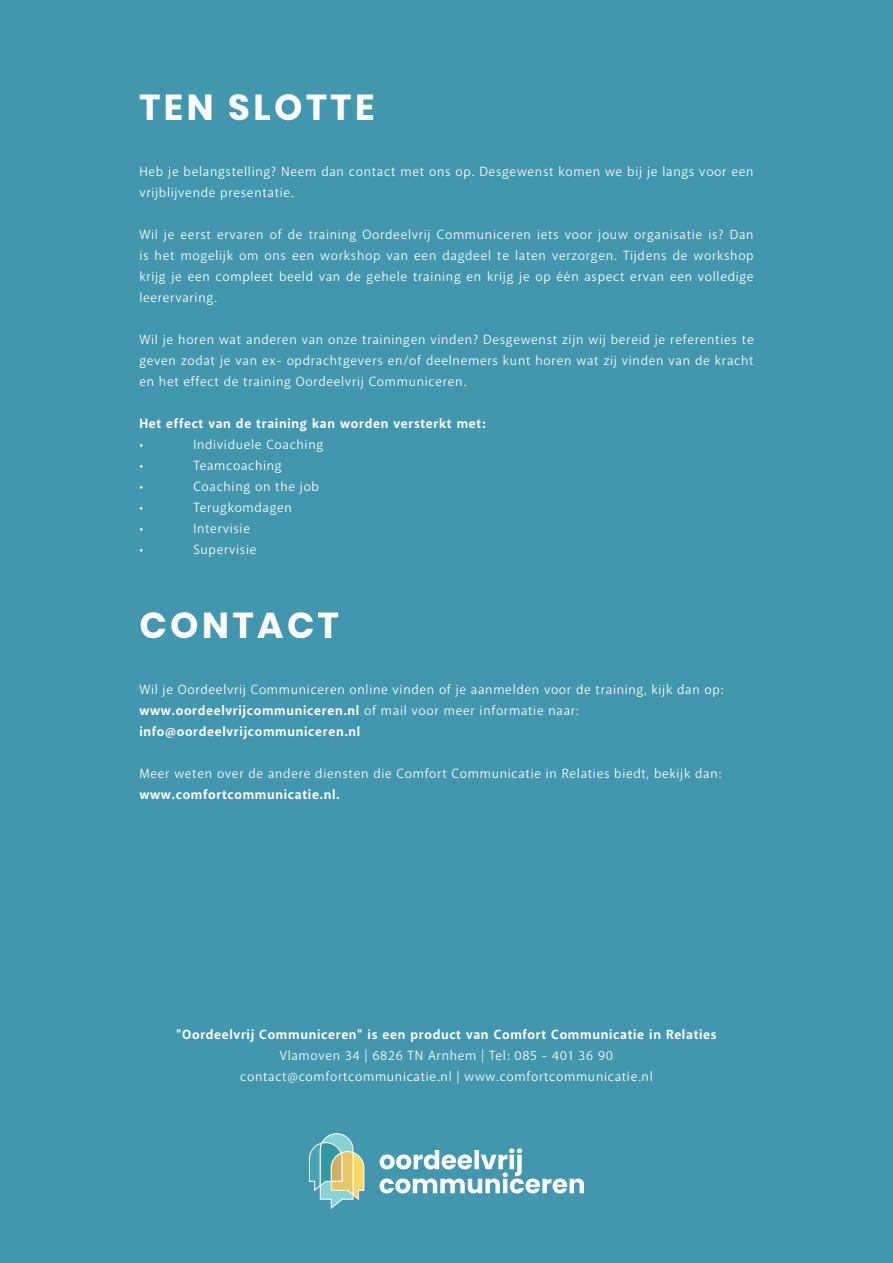
<style>
.page{position:relative;width:893px;height:1263px;background:#4296ad}
.page>*{position:absolute;margin:0;border:0;box-sizing:border-box;transform-origin:0 0}
.t1{font:700 36px "Poppins";letter-spacing:.1em;color:#fff}
.t2{font:13.5px/21px "Akagi Pro";letter-spacing:.05em;color:#fff;text-align:justify}
.t3{font:700 13.5px "Akagi Pro";letter-spacing:.05em;color:#fff}
.s1{font-weight:400}
</style>
<div class="page">
<svg style="left:380px;top:1148px;width:204px;height:45px"></svg>
<svg style="left:309px;top:1133px;width:56px;height:76px"></svg>
<p class="t1" style="left:139px;top:86px;width:237px">TEN SLOTTE</p>
<p class="t2" style="left:139px;top:161px;width:616px">Heb je belangstelling? Neem dan contact met ons op. Desgewenst komen we bij je langs voor een vrijblijvende presentatie.</p>
<p class="t2" style="left:139px;top:224px;width:616px">Wil je eerst ervaren of de training Oordeelvrij Communiceren iets voor jouw organisatie is? Dan is het mogelijk om ons een workshop van een dagdeel te laten verzorgen. Tijdens de workshop krijg je een compleet beeld van de gehele training en krijg je op één aspect ervan een volledige leerervaring.</p>
<p class="t2" style="left:139px;top:329px;width:616px">Wil je horen wat anderen van onze trainingen vinden? Desgewenst zijn wij bereid je referenties te geven zodat je van ex- opdrachtgevers en/of deelnemers kunt horen wat zij vinden van de kracht en het effect de training Oordeelvrij Communiceren.</p>
<p class="t3" style="left:139px;top:415px;width:348px">Het effect van de training kan worden versterkt met:</p>
<p class="t2" style="left:139px;top:434px;width:5px">•</p>
<p class="t2" style="left:193px;top:434px;width:131px">Individuele Coaching</p>
<p class="t2" style="left:139px;top:455px;width:5px">•</p>
<p class="t2" style="left:193px;top:455px;width:90px">Teamcoaching</p>
<p class="t2" style="left:139px;top:476px;width:5px">•</p>
<p class="t2" style="left:193px;top:476px;width:127px">Coaching on the job</p>
<p class="t2" style="left:139px;top:497px;width:5px">•</p>
<p class="t2" style="left:193px;top:497px;width:100px">Terugkomdagen</p>
<p class="t2" style="left:139px;top:518px;width:5px">•</p>
<p class="t2" style="left:193px;top:518px;width:58px">Intervisie</p>
<p class="t2" style="left:139px;top:539px;width:5px">•</p>
<p class="t2" style="left:193px;top:539px;width:65px">Supervisie</p>
<p class="t1" style="left:139px;top:604px;width:201px">CONTACT</p>
<p class="t2" style="left:139px;top:679px;width:586px">Wil je Oordeelvrij Communiceren online vinden of je aanmelden voor de training, kijk dan op:</p>
<p class="t3" style="left:139px;top:702px;width:441px">www.oordeelvrijcommuniceren.nl <span class="s1">of mail voor meer informatie naar:</span></p>
<p class="t3" style="left:139px;top:723px;width:222px">info@oordeelvrijcommuniceren.nl</p>
<p class="t2" style="left:139px;top:763px;width:583px">Meer weten over de andere diensten die Comfort Communicatie in Relaties biedt, bekijk dan:</p>
<p class="t3" style="left:139px;top:786px;width:202px">www.comfortcommunicatie.nl.</p>
<p class="t3" style="left:176px;top:1026px;width:542px">"Oordeelvrij Communiceren" is een product van Comfort Communicatie in Relaties</p>
<p class="t2" style="left:280px;top:1045px;width:335px">Vlamoven 34 | 6826 TN Arnhem | Tel: 085 - 401 36 90</p>
<p class="t2" style="left:240px;top:1066px;width:414px">contact@comfortcommunicatie.nl | www.comfortcommunicatie.nl</p>
</div>
